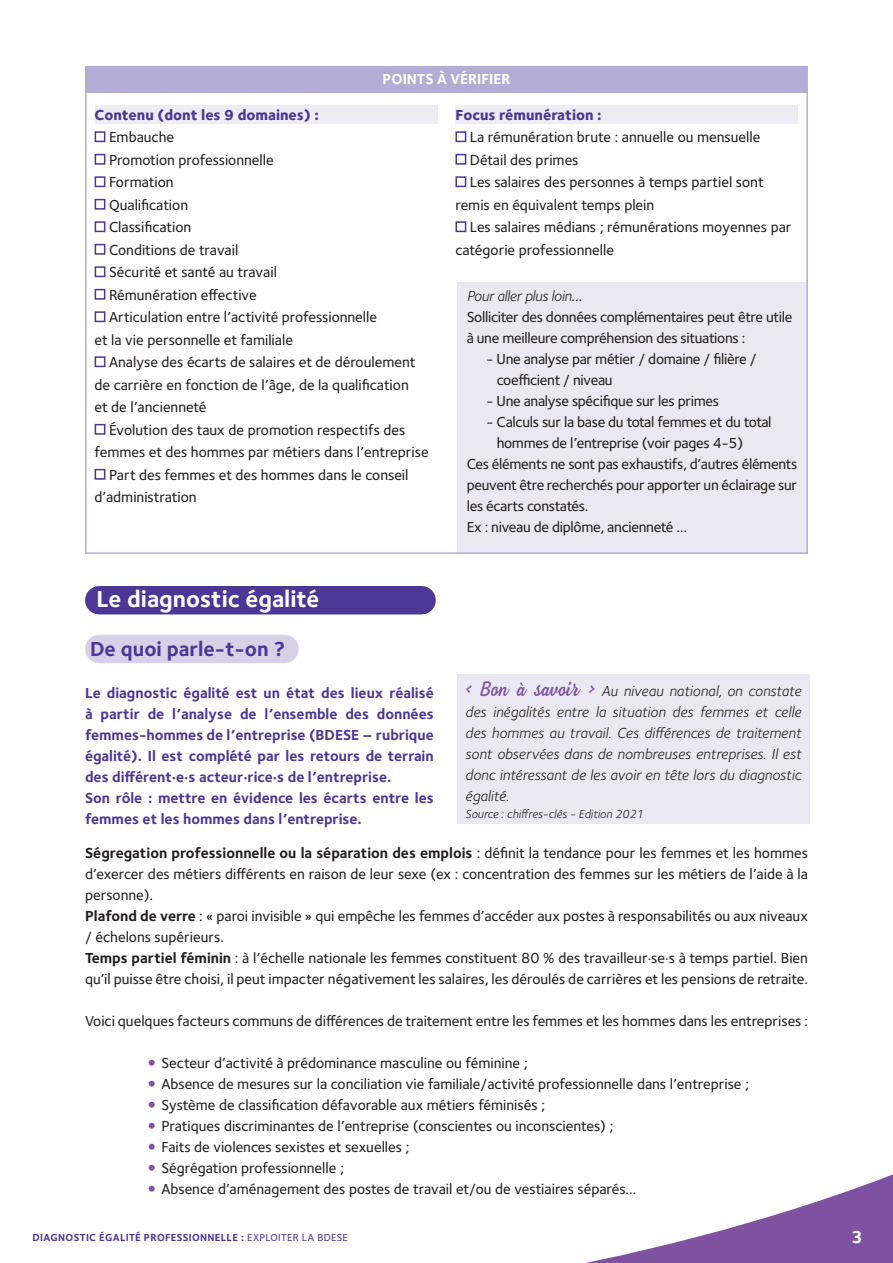
<style>
.page{position:relative;width:893px;height:1263px;background:#fff}
.page>*{position:absolute;margin:0;border:0;box-sizing:border-box;transform-origin:0 0}
.t1{font:700 24px "Foundry Sterling";color:#fff}
.t2{font:700 21px "Foundry Sterling";color:#4e3696}
.t3{font:700 18px "Foundry Sterling";color:#fff}
.t4{font:500 15px/21px "Foundry Sterling";color:#231f20}
.t5{font:500 15px/21px "Foundry Sterling";letter-spacing:-.02em;color:#231f20}
.t6{font:700 15px/21px "Foundry Sterling";color:#4e3696}
.t7{font:italic 15px/21px "Foundry Sterling";color:#231f20;text-align:justify}
.t8{font:800 15px "Foundry Sterling";color:#4e3696}
.t9{font:700 15px "Foundry Sterling";color:#fff}
.t10{font:italic 12px "Foundry Sterling";color:#231f20}
.t11{font:700 10.5px "Foundry Sterling";letter-spacing:.03em;color:#4e3696}
.s1{font-weight:400;font-style:italic}
.s2{font-family:"Beach Bar";font-style:normal;font-size:19.5px;color:#7e51a1}
.s3{font-weight:700}
.s4{font-family:"Zapfino";font-weight:400;color:#7e51a1}
.s5{font-weight:500}
</style>
<div class="page">
<div style="left:99px;top:635px;width:185px;height:28px;background:#d7d1e8"></div>
<svg style="left:586px;top:1174px;width:307px;height:89px"></svg>
<div style="left:457px;top:674px;width:353px;height:150px;background:#eae8f3"></div>
<div style="left:457px;top:283px;width:351px;height:271px;background:#eae8f3"></div>
<div style="left:99px;top:586px;width:323px;height:28px;background:#4e3696"></div>
<div style="left:85px;top:66px;width:722px;height:26px;background:#b3acd4"></div>
<div style="left:85px;top:66px;width:723px;height:488px;border:2px solid #b3acd4"></div>
<div style="left:95px;top:105px;width:342px;height:18px;background:#eeecf5"></div>
<div style="left:95px;top:131px;width:10px;height:11px;border:2px solid #4e3696"></div>
<div style="left:95px;top:154px;width:10px;height:11px;border:2px solid #4e3696"></div>
<div style="left:95px;top:176px;width:10px;height:11px;border:2px solid #4e3696"></div>
<div style="left:95px;top:199px;width:10px;height:11px;border:2px solid #4e3696"></div>
<div style="left:95px;top:221px;width:10px;height:11px;border:2px solid #4e3696"></div>
<div style="left:95px;top:244px;width:10px;height:11px;border:2px solid #4e3696"></div>
<div style="left:95px;top:266px;width:10px;height:11px;border:2px solid #4e3696"></div>
<div style="left:95px;top:289px;width:10px;height:11px;border:2px solid #4e3696"></div>
<div style="left:95px;top:311px;width:10px;height:11px;border:2px solid #4e3696"></div>
<div style="left:95px;top:356px;width:10px;height:11px;border:2px solid #4e3696"></div>
<div style="left:95px;top:424px;width:10px;height:11px;border:2px solid #4e3696"></div>
<div style="left:95px;top:469px;width:10px;height:11px;border:2px solid #4e3696"></div>
<div style="left:455px;top:105px;width:343px;height:18px;background:#eeecf5"></div>
<div style="left:455px;top:131px;width:11px;height:11px;border:2px solid #4e3696"></div>
<div style="left:455px;top:154px;width:11px;height:11px;border:2px solid #4e3696"></div>
<div style="left:455px;top:176px;width:11px;height:11px;border:2px solid #4e3696"></div>
<div style="left:455px;top:221px;width:11px;height:11px;border:2px solid #4e3696"></div>
<p class="t9" style="left:383px;top:69px;width:129px">POINTS À VÉRIFIER</p>
<p class="t8" style="left:95px;top:105px;width:226px">Contenu (dont les 9 domaines) :</p>
<p class="t4" style="left:109px;top:127px;width:67px">Embauche</p>
<p class="t4" style="left:109px;top:149px;width:166px">Promotion professionnelle</p>
<p class="t4" style="left:109px;top:172px;width:66px">Formation</p>
<p class="t4" style="left:109px;top:194px;width:81px">Qualification</p>
<p class="t4" style="left:109px;top:217px;width:84px">Classification</p>
<p class="t4" style="left:109px;top:239px;width:131px">Conditions de travail</p>
<p class="t4" style="left:109px;top:262px;width:169px">Sécurité et santé au travail</p>
<p class="t4" style="left:109px;top:284px;width:149px">Rémunération effective</p>
<p class="t4" style="left:109px;top:307px;width:270px">Articulation entre l’activité professionnelle</p>
<p class="t4" style="left:95px;top:329px;width:200px">et la vie personnelle et familiale</p>
<p class="t4" style="left:109px;top:352px;width:308px">Analyse des écarts de salaires et de déroulement</p>
<p class="t4" style="left:95px;top:374px;width:316px">de carrière en fonction de l’âge, de la qualification</p>
<p class="t4" style="left:95px;top:397px;width:113px">et de l’ancienneté</p>
<p class="t4" style="left:109px;top:419px;width:298px">Évolution des taux de promotion respectifs des</p>
<p class="t4" style="left:95px;top:442px;width:336px">femmes et des hommes par métiers dans l’entreprise</p>
<p class="t4" style="left:109px;top:464px;width:301px">Part des femmes et des hommes dans le conseil</p>
<p class="t4" style="left:95px;top:487px;width:103px">d’administration</p>
<p class="t8" style="left:455px;top:105px;width:148px">Focus rémunération :</p>
<p class="t4" style="left:470px;top:127px;width:292px">La rémunération brute : annuelle ou mensuelle</p>
<p class="t4" style="left:470px;top:149px;width:110px">Détail des primes</p>
<p class="t4" style="left:470px;top:172px;width:295px">Les salaires des personnes à temps partiel sont</p>
<p class="t4" style="left:455px;top:194px;width:200px">remis en équivalent temps plein</p>
<p class="t4" style="left:470px;top:217px;width:323px">Les salaires médians ; rémunérations moyennes par</p>
<p class="t4" style="left:455px;top:239px;width:160px">catégorie professionnelle</p>
<p class="t5" style="left:467px;top:286px;width:327px"><span class="s1">Pour aller plus loin</span>…<br>Solliciter des données complémentaires peut être utile à une meilleure compréhension des situations :</p>
<p class="t5" style="left:497px;top:349px;width:262px;text-indent:-10px">- Une analyse par métier / domaine / filière / coefficient / niveau</p>
<p class="t5" style="left:486px;top:391px;width:234px">- Une analyse spécifique sur les primes</p>
<p class="t5" style="left:486px;top:412px;width:287px">- Calculs sur la base du total femmes et du total</p>
<p class="t5" style="left:497px;top:433px;width:248px">hommes de l’entreprise (voir pages 4-5)</p>
<p class="t5" style="left:467px;top:454px;width:332px">Ces éléments ne sont pas exhaustifs, d’autres éléments</p>
<p class="t5" style="left:467px;top:475px;width:332px">peuvent être recherchés pour apporter un éclairage sur</p>
<p class="t5" style="left:467px;top:496px;width:123px">les écarts constatés.</p>
<p class="t5" style="left:467px;top:517px;width:222px">Ex : niveau de diplôme, ancienneté …</p>
<h1 class="t1" style="left:96px;top:584px;width:225px">Le diagnostic égalité</h1>
<h2 class="t2" style="left:90px;top:636px;width:196px">De quoi parle-t-on ?</h2>
<p class="t6" style="left:85px;top:683px;width:350px">Le diagnostic égalité est un état des lieux réalisé à partir de l’analyse de l’ensemble des données femmes-hommes de l’entreprise (BDESE – rubrique égalité). Il est complété par les retours de terrain des différent·e·s acteur·rice·s de l’entreprise.<br>Son rôle : mettre en évidence les écarts entre les femmes et les hommes dans l’entreprise.</p>
<p class="t7" style="left:465px;top:681px;width:338px"><span class="s2">&lt; Bon à savoir &gt;</span> Au niveau national, on constate des inégalités entre la situation des femmes et celle des hommes au travail. Ces différences de traitement sont observées dans de nombreuses entreprises. Il est donc intéressant de les avoir en tête lors du diagnostic égalité.</p>
<p class="t10" style="left:465px;top:807px;width:180px">Source : chiffres-clés - Edition 2021</p>
<p class="t4" style="left:85px;top:843px;width:724px"><span class="s3">Ségregation professionnelle ou la séparation des emplois</span> : définit la tendance pour les femmes et les hommes d’exercer des métiers différents en raison de leur sexe (ex : concentration des femmes sur les métiers de l’aide à la personne).<br><span class="s3">Plafond de verre</span> : « paroi invisible » qui empêche les femmes d’accéder aux postes à responsabilités ou aux niveaux / échelons supérieurs.<br><span class="s3">Temps partiel féminin</span> : à l’échelle nationale les femmes constituent 80 % des travailleur·se·s à temps partiel. Bien qu’il puisse être choisi, il peut impacter négativement les salaires, les déroulés de carrières et les pensions de retraite.</p>
<p class="t4" style="left:85px;top:1011px;width:724px">Voici quelques facteurs communs de différences de traitement entre les femmes et les hommes dans les entreprises :</p>
<p class="t4" style="left:139px;top:1053px;width:390px"><span class="s4">•</span> Secteur d’activité à prédominance masculine ou féminine ;</p>
<p class="t4" style="left:139px;top:1074px;width:611px"><span class="s4">•</span> Absence de mesures sur la conciliation vie familiale/activité professionnelle dans l’entreprise ;</p>
<p class="t4" style="left:139px;top:1095px;width:407px"><span class="s4">•</span> Système de classification défavorable aux métiers féminisés ;</p>
<p class="t4" style="left:139px;top:1116px;width:476px"><span class="s4">•</span> Pratiques discriminantes de l’entreprise (conscientes ou inconscientes) ;</p>
<p class="t4" style="left:139px;top:1137px;width:272px"><span class="s4">•</span> Faits de violences sexistes et sexuelles ;</p>
<p class="t4" style="left:139px;top:1158px;width:206px"><span class="s4">•</span> Ségrégation professionnelle ;</p>
<p class="t4" style="left:139px;top:1179px;width:499px"><span class="s4">•</span> Absence d’aménagement des postes de travail et/ou de vestiaires séparés…</p>
<p class="t11" style="left:33px;top:1231px;width:317px">DIAGNOSTIC ÉGALITÉ PROFESSIONNELLE : <span class="s5">EXPLOITER LA BDESE</span></p>
<p class="t3" style="left:851px;top:1226px;width:13px">3</p>
</div>
